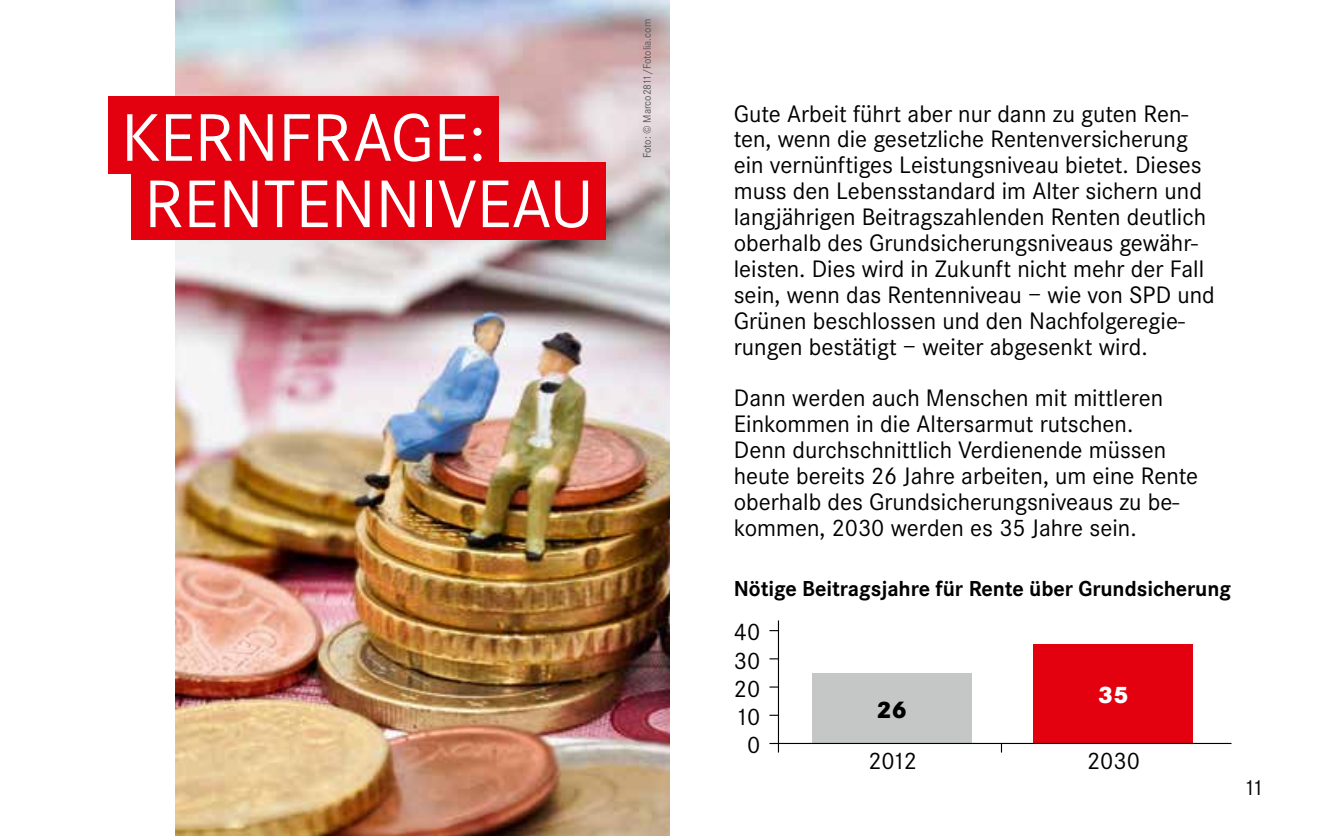
<style>
.page{position:relative;width:1340px;height:836px;background:#fff}
.page>*{position:absolute;margin:0;border:0;box-sizing:border-box;transform-origin:0 0}
.t1{font:69.75px/66.4px "Corporate S";color:#fff}
.t2{font:24.75px/25.9px "Corporate S";color:#000}
.t3{font:800 24.75px "Corporate S";color:#000}
.t4{font:800 24.75px "Corporate S";color:#fff}
.t5{font:700 22.5px "Corporate S";letter-spacing:-.005em;color:#000}
.t6{font:22.5px "Corporate S";color:#000}
.t7{font:11.25px "Corporate S";letter-spacing:-.005em;color:#565656;scale:.96 1}
</style>
<div class="page">
<img style="left:175px;top:0;width:495px;height:836px">
<div style="left:108px;top:96px;width:391px;height:77px;background:#e3000f"></div>
<div style="left:132px;top:162px;width:474px;height:78px;background:#e3000f"></div>
<div style="left:812px;top:672px;width:159px;height:71px;background:#c5c6c6"></div>
<div style="left:1033px;top:644px;width:160px;height:99px;background:#e3000f"></div>
<hr style="left:777px;top:742px;width:454px;height:2px;background:#000">
<hr style="left:778px;top:620px;width:1px;height:132px;background:#000">
<svg style="left:1000px;top:744px;width:2px;height:8px"></svg>
<h1 class="t1" style="left:144px;top:105px;width:450px;text-indent:-23px">Kernfrage:<br>Rentenniveau</h1>
<p class="t7" style="left:641px;top:158px;width:146px;rotate:-90deg">Foto: © Marco2811/Fotolia.com</p>
<p class="t2" style="left:733px;top:101px;width:482px">Gute Arbeit führt aber nur dann zu guten Ren&shy;ten, wenn die gesetzliche Rentenversicherung ein vernünftiges Leistungsniveau bietet. Dieses muss den Lebensstandard im Alter sichern und langjährigen Beitragszahlenden Renten deutlich oberhalb des Grundsicherungsniveaus gewähr&shy;leisten. Dies wird in Zukunft nicht mehr der Fall sein, wenn das Rentenniveau – wie von SPD und Grünen beschlossen und den Nachfolgeregie&shy;rungen bestätigt – weiter abgesenkt wird.</p>
<p class="t2" style="left:733px;top:385px;width:466px">Dann werden auch Menschen mit mittleren Einkommen in die Altersarmut rutschen.<br>Denn durchschnittlich Verdienende müssen heute bereits 26 Jahre arbeiten, um eine Rente oberhalb des Grundsicherungsniveaus zu be&shy;kommen, 2030 werden es 35 Jahre sein.</p>
<p class="t5" style="left:733px;top:575px;width:499px">Nötige Beitragsjahre für Rente über Grundsicherung</p>
<p class="t2" style="left:733px;top:619px;width:28px">40</p>
<p class="t2" style="left:733px;top:648px;width:28px">30</p>
<p class="t2" style="left:733px;top:676px;width:28px">20</p>
<p class="t2" style="left:734px;top:704px;width:27px">10</p>
<p class="t2" style="left:747px;top:732px;width:15px">0</p>
<p class="t3" style="left:876px;top:694px;width:32px">26</p>
<p class="t4" style="left:1098px;top:680px;width:32px">35</p>
<p class="t2" style="left:868px;top:748px;width:50px">2012</p>
<p class="t2" style="left:1087px;top:748px;width:54px">2030</p>
<p class="t6" style="left:1242px;top:774px;width:22px">11</p>
</div>
